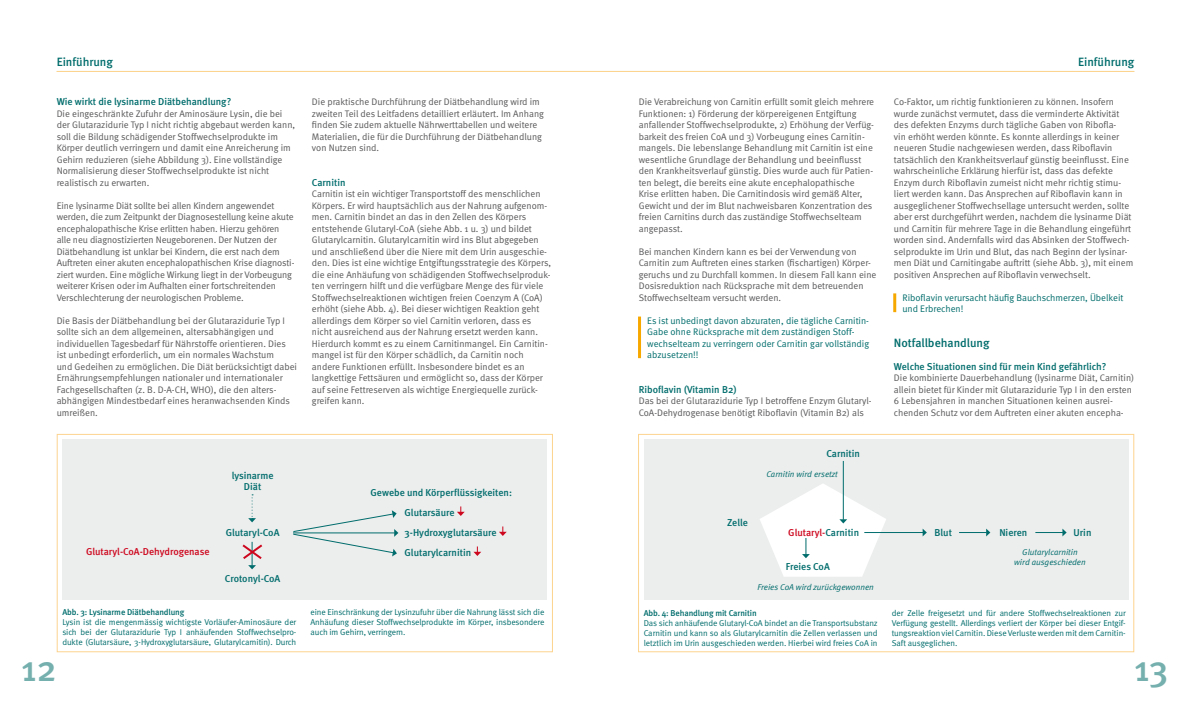
<style>
.page{position:relative;width:1191px;height:709px;background:#fff}
.page>*{position:absolute;margin:0;border:0;box-sizing:border-box;transform-origin:0 0}
.t1{font:500 36.2px "Meta";color:#75afae}
.t2{font:500 12px "Meta";color:#006c6c}
.t3{font:500 10px/20px "Meta";color:#006c6c}
.t4{font:500 10px "Meta";color:#cd071e}
.t5{font:9.5px/11.5px "Meta Normal";color:#58585a}
.t6{font:9.5px/11.5px "Meta Normal";color:#006c6c}
.t7{font:8.5px/10px "Meta Normal";letter-spacing:-.01em;color:#006c6c;text-align:justify}
.t8{font:italic 8.5px/10px "Meta Normal";color:#006c6c;text-align:center}
.t9{font:500 8.5px "Meta";letter-spacing:-.01em;color:#006c6c}
.s1{color:#006c6c}
</style>
<div class="page">
<div style="left:638px;top:434px;width:496px;height:218px;border:1px solid #fdd48f"></div>
<div style="left:643px;top:439px;width:485px;height:161px;background:#eceded"></div>
<hr style="left:57px;top:71px;width:1077px;height:1px;background:#fdd48f">
<div style="left:57px;top:434px;width:496px;height:218px;border:1px solid #fdd48f"></div>
<div style="left:62px;top:439px;width:485px;height:161px;background:#eceded"></div>
<svg style="left:457px;top:506px;width:8px;height:10px"></svg>
<svg style="left:499px;top:526px;width:8px;height:10px"></svg>
<svg style="left:473px;top:546px;width:8px;height:10px"></svg>
<svg style="left:248px;top:494px;width:8px;height:28px"></svg>
<svg style="left:242px;top:542px;width:21px;height:27px"></svg>
<svg style="left:293px;top:510px;width:105px;height:46px"></svg>
<hr style="left:638px;top:316px;width:3px;height:42px;background:#f7a800">
<hr style="left:893px;top:293px;width:3px;height:19px;background:#f7a800">
<hr style="left:843px;top:461px;width:1px;height:59px;background:#006c6c">
<svg style="left:760px;top:483px;width:126px;height:94px"></svg>
<hr style="left:864px;top:532px;width:59px;height:1px;background:#006c6c">
<svg style="left:922px;top:528px;width:4px;height:8px"></svg>
<svg style="left:959px;top:528px;width:31px;height:8px"></svg>
<svg style="left:1035px;top:528px;width:31px;height:8px"></svg>
<p class="t2" style="left:57px;top:54px;width:58px">Einführung</p>
<p class="t2" style="left:1078px;top:54px;width:58px">Einführung</p>
<p class="t3" style="left:57px;top:91px;width:176px">Wie wirkt die lysinarme Diätbehandlung?</p>
<p class="t5" style="left:57px;top:107px;width:240px">Die eingeschränkte Zufuhr der Aminosäure Lysin, die bei der Glutarazidurie Typ I nicht richtig abgebaut werden kann, soll die Bildung schädigender Stoffwechselprodukte im Körper deutlich verringern und damit eine Anreicherung im Gehirn reduzieren (siehe Abbildung 3). Eine vollständige Normalisierung dieser Stoffwechselprodukte ist nicht realistisch zu erwarten.</p>
<p class="t5" style="left:57px;top:199px;width:239px">Eine lysinarme Diät sollte bei allen Kindern angewendet werden, die zum Zeitpunkt der Diagnosestellung keine akute encephalopathische Krise erlitten haben. Hierzu gehören alle neu diagnostizierten Neugeborenen. Der Nutzen der Diätbehandlung ist unklar bei Kindern, die erst nach dem Auftreten einer akuten encephalopathischen Krise diagnosti&shy;ziert wurden. Eine mögliche Wirkung liegt in der Vorbeugung weiterer Krisen oder im Aufhalten einer fortschreitenden Verschlechterung der neurologischen Probleme.</p>
<p class="t5" style="left:57px;top:314px;width:242px">Die Basis der Diätbehandlung bei der Glutarazidurie Typ I sollte sich an dem allgemeinen, altersabhängigen und individuellen Tagesbedarf für Nährstoffe orientieren. Dies ist unbedingt erforderlich, um ein normales Wachstum<br>und Gedeihen zu ermöglichen. Die Diät berücksichtigt dabei Ernährungsempfehlungen nationaler und internationaler Fachgesellschaften (z. B. D-A-CH, WHO), die den alters&shy;abhängigen Mindestbedarf eines heranwachsenden Kinds umreißen.</p>
<p class="t5" style="left:312px;top:96px;width:233px">Die praktische Durchführung der Diätbehandlung wird im zweiten Teil des Leitfadens detailliert erläutert. Im Anhang finden Sie zudem aktuelle Nährwerttabellen und weitere Materialien, die für die Durchführung der Diätbehandlung von Nutzen sind.</p>
<p class="t3" style="left:312px;top:172px;width:35px">Carnitin</p>
<p class="t5" style="left:312px;top:188px;width:241px">Carnitin ist ein wichtiger Transportstoff des menschlichen Körpers. Er wird hauptsächlich aus der Nahrung aufgenom&shy;men. Carnitin bindet an das in den Zellen des Körpers entstehende Glutaryl-CoA (siehe Abb. 1 u. 3) und bildet Glutarylcarnitin. Glutarylcarnitin wird ins Blut abgegeben und anschließend über die Niere mit dem Urin ausgeschie&shy;den. Dies ist eine wichtige Entgiftungsstrategie des Körpers, die eine Anhäufung von schädigenden Stoffwechselproduk&shy;ten verringern hilft und die verfügbare Menge des für viele Stoffwechselreaktionen wichtigen freien Coenzym A (CoA) erhöht (siehe Abb. 4). Bei dieser wichtigen Reaktion geht allerdings dem Körper so viel Carnitin verloren, dass es nicht ausreichend aus der Nahrung ersetzt werden kann.<br>Hierdurch kommt es zu einem Carnitinmangel. Ein Carnitin&shy;mangel ist für den Körper schädlich, da Carnitin noch andere Funktionen erfüllt. Insbesondere bindet es an langkettige Fettsäuren und ermöglicht so, dass der Körper auf seine Fettreserven als wichtige Energiequelle zurück&shy;greifen kann.</p>
<p class="t4" style="left:86px;top:546px;width:125px">Glutaryl-CoA-Dehydrogenase</p>
<p class="t3" style="left:232px;top:470px;width:43px;line-height:11px;text-align:center">lysinarme<br>Diät</p>
<p class="t3" style="left:226px;top:522px;width:55px">Glutaryl-CoA</p>
<p class="t3" style="left:225px;top:568px;width:57px">Crotonyl-CoA</p>
<p class="t3" style="left:404px;top:482px;width:109px;text-indent:-34px">Gewebe und Körperflüssigkeiten:<br>Glutarsäure<br>3-Hydroxyglutarsäure<br>Glutarylcarnitin</p>
<p class="t9" style="left:62px;top:607px;width:123px">Abb. 3: Lysinarme Diätbehandlung</p>
<p class="t7" style="left:62px;top:617px;width:235px">Lysin ist die mengenmässig wichtigste Vorläufer-Aminosäure der sich bei der Glutarazidurie Typ I anhäufenden Stoffwechselpro&shy;dukte (Glutarsäure, 3-Hydroxyglutarsäure, Glutarylcarnitin). Durch</p>
<p class="t7" style="left:310px;top:607px;width:235px">eine Einschränkung der Lysinzufuhr über die Nahrung lässt sich die Anhäufung dieser Stoffwechselprodukte im Körper, insbesondere auch im Gehirn, verringern.</p>
<p class="t5" style="left:639px;top:96px;width:237px">Die Verabreichung von Carnitin erfüllt somit gleich mehrere Funktionen: 1) Förderung der körpereigenen Entgiftung anfallender Stoffwechselprodukte, 2) Erhöhung der Verfüg&shy;barkeit des freien CoA und 3) Vorbeugung eines Carnitin&shy;mangels. Die lebenslange Behandlung mit Carnitin ist eine wesentliche Grundlage der Behandlung und beeinflusst den Krankheitsverlauf günstig. Dies wurde auch für Patien&shy;ten belegt, die bereits eine akute encephalopathische Krise erlitten haben. Die Carnitindosis wird gemäß Alter, Gewicht und der im Blut nachweisbaren Konzentration des freien Carnitins durch das zuständige Stoffwechselteam angepasst.</p>
<p class="t5" style="left:639px;top:245px;width:239px">Bei manchen Kindern kann es bei der Verwendung von Carnitin zum Auftreten eines starken (fischartigen) Körper&shy;geruchs und zu Durchfall kommen. In diesem Fall kann eine Dosisreduktion nach Rücksprache mit dem betreuenden Stoffwechselteam versucht werden.</p>
<p class="t6" style="left:647px;top:314px;width:223px">Es ist unbedingt davon abzuraten, die tägliche Carnitin-Gabe ohne Rücksprache mit dem zuständigen Stoff&shy;wechselteam zu verringern oder Carnitin gar vollständig abzusetzen!!</p>
<p class="t3" style="left:639px;top:379px;width:99px">Riboflavin (Vitamin B2)</p>
<p class="t5" style="left:639px;top:395px;width:234px">Das bei der Glutarazidurie Typ I betroffene Enzym Glutaryl-<br>CoA-Dehydrogenase benötigt Riboflavin (Vitamin B2) als</p>
<p class="t3" style="left:826px;top:443px;width:35px">Carnitin</p>
<p class="t3" style="left:727px;top:512px;width:22px">Zelle</p>
<p class="t8" style="left:766px;top:469px;width:73px">Carnitin wird ersetzt</p>
<p class="t5" style="left:894px;top:96px;width:241px">Co-Faktor, um richtig funktionieren zu können. Insofern wurde zunächst vermutet, dass die verminderte Aktivität des defekten Enzyms durch tägliche Gaben von Ribofla-<br>vin erhöht werden könnte. Es konnte allerdings in keiner neueren Studie nachgewiesen werden, dass Riboflavin tatsächlich den Krankheitsverlauf günstig beeinflusst. Eine wahrscheinliche Erklärung hierfür ist, dass das defekte Enzym durch Riboflavin zumeist nicht mehr richtig stimu&shy;liert werden kann. Das Ansprechen auf Riboflavin kann in ausgeglichener Stoffwechsellage untersucht werden, sollte aber erst durchgeführt werden, nachdem die lysinarme Diät und Carnitin für mehrere Tage in die Behandlung eingeführt worden sind. Andernfalls wird das Absinken der Stoffwech&shy;selprodukte im Urin und Blut, das nach Beginn der lysinar&shy;men Diät und Carnitingabe auftritt (siehe Abb. 3), mit einem positiven Ansprechen auf Riboflavin verwechselt.</p>
<p class="t6" style="left:902px;top:291px;width:222px">Riboflavin verursacht häufig Bauchschmerzen, Übelkeit und Erbrechen!</p>
<p class="t2" style="left:894px;top:335px;width:97px">Notfallbehandlung</p>
<p class="t3" style="left:894px;top:356px;width:214px">Welche Situationen sind für mein Kind gefährlich?</p>
<p class="t5" style="left:894px;top:372px;width:242px">Die kombinierte Dauerbehandlung (lysinarme Diät, Carnitin) allein bietet für Kinder mit Glutarazidurie Typ I in den ersten 6 Lebensjahren in manchen Situationen keinen ausrei&shy;chenden Schutz vor dem Auftreten einer akuten encepha-</p>
<p class="t4" style="left:788px;top:526px;width:72px">Glutaryl-<span class="s1">Carnitin</span></p>
<p class="t3" style="left:934px;top:522px;width:19px">Blut</p>
<p class="t3" style="left:999px;top:522px;width:30px">Nieren</p>
<p class="t3" style="left:1073px;top:522px;width:19px">Urin</p>
<p class="t3" style="left:785px;top:557px;width:45px">Freies CoA</p>
<p class="t8" style="left:1014px;top:547px;width:73px">Glutarylcarnitin wird ausgeschieden</p>
<p class="t8" style="left:757px;top:582px;width:118px">Freies CoA wird zurückgewonnen</p>
<p class="t9" style="left:643px;top:608px;width:115px">Abb. 4: Behandlung mit Carnitin</p>
<p class="t7" style="left:643px;top:618px;width:235px">Das sich anhäufende Glutaryl-CoA bindet an die Transportsubstanz Carnitin und kann so als Glutarylcarnitin die Zellen verlassen und letztlich im Urin ausgeschieden werden. Hierbei wird freies CoA in</p>
<p class="t7" style="left:891px;top:608px;width:235px">der Zelle freigesetzt und für andere Stoffwechselreaktionen zur Verfügung gestellt. Allerdings verliert der Körper bei dieser Entgif&shy;tungsreaktion viel Carnitin. Diese Verluste werden mit dem Carnitin-Saft ausgeglichen.</p>
<h1 class="t1" style="left:21px;top:648px;width:37px">12</h1>
<h1 class="t1" style="left:1134px;top:648px;width:35px">13</h1>
</div>
